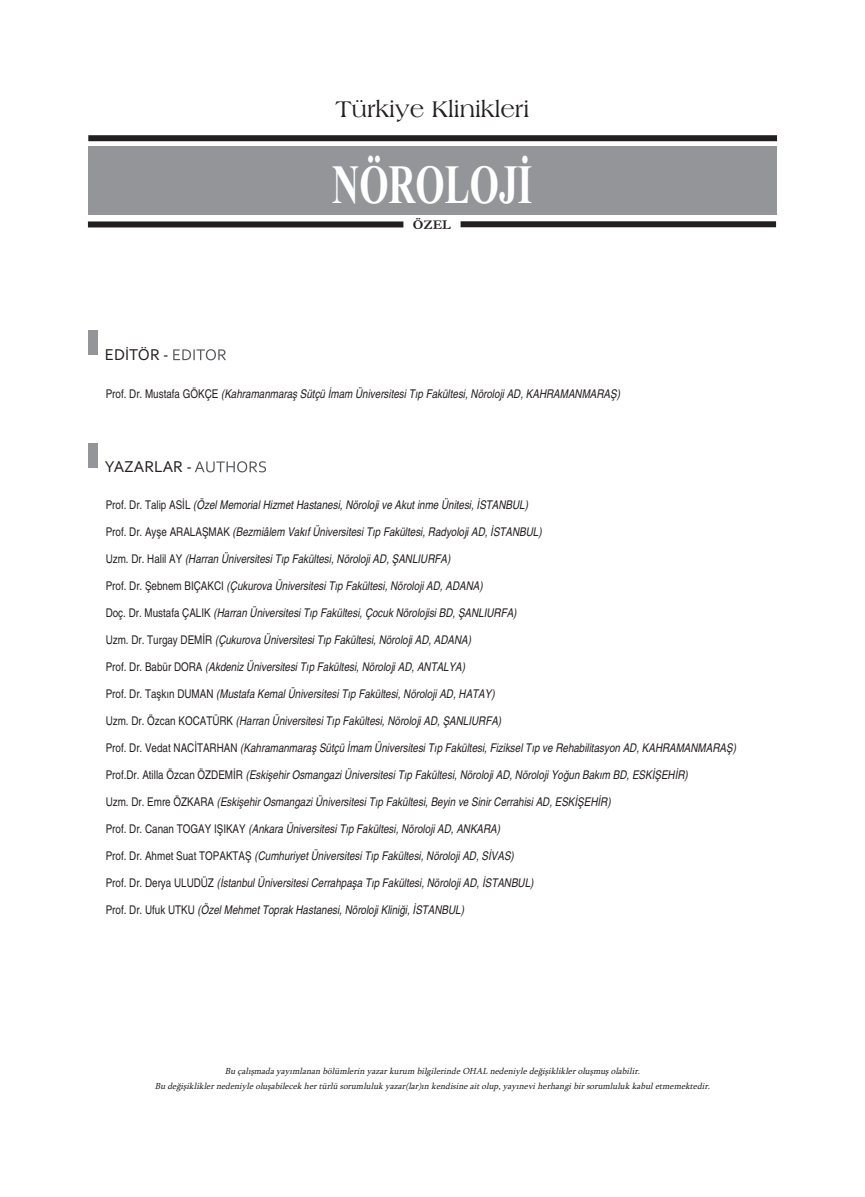
<style>
.page{position:relative;width:865px;height:1197px;background:#fff}
.page>*{position:absolute;margin:0;border:0;box-sizing:border-box;transform-origin:0 0}
.t1{font:700 55.35px "Times New Roman";color:#fff;scale:.68 1}
.t2{font:24px "Americana BT Roman";color:#231f20}
.t3{font:16.5px "Corbel";color:#231f20}
.t4{font:700 13.5px "Garamond";color:#231f20}
.t5{font:italic condensed 12px "Helvetica";color:#231f20}
.t6{font:italic 9px/15px "Sylfaen";color:#231f20;text-align:center}
.s1{font-style:normal}
</style>
<div class="page">
<div style="left:88px;top:147px;width:688px;height:68px;background:#939598"></div>
<div style="left:88px;top:135px;width:689px;height:6px;background:#231f20"></div>
<div style="left:88px;top:221px;width:315px;height:6px;background:#231f20"></div>
<div style="left:460px;top:221px;width:316px;height:6px;background:#231f20"></div>
<div style="left:88px;top:330px;width:9px;height:25px;background:#939598"></div>
<div style="left:88px;top:443px;width:9px;height:25px;background:#939598"></div>
<svg style="left:173px;top:349px;width:53px;height:11px"></svg>
<svg style="left:195px;top:461px;width:71px;height:11px"></svg>
<h3 class="t3" style="left:105px;top:345px;width:65px">EDİTÖR -</h3>
<h2 class="t2" style="left:335px;top:94px;width:195px">Türkiye Klinikleri</h2>
<h1 class="t1" style="left:332px;top:151px;width:296px">NÖROLOJİ</h1>
<p class="t4" style="left:413px;top:216px;width:39px">ÖZEL</p>
<p class="t5" style="left:106px;top:386px;width:516px"><span class="s1">Prof. Dr. Mustafa GÖKÇE</span> (Kahramanmaraş Sütçü İmam Üniversitesi Tıp Fakültesi, Nöroloji AD, KAHRAMANMARAŞ)</p>
<h3 class="t3" style="left:105px;top:457px;width:88px">YAZARLAR -</h3>
<p class="t5" style="left:106px;top:497px;width:424px"><span class="s1">Prof. Dr. Talip ASİL</span> (Özel Memorial Hizmet Hastanesi, Nöroloji ve Akut inme Ünitesi, İSTANBUL)</p>
<p class="t5" style="left:106px;top:524px;width:437px"><span class="s1">Prof. Dr. Ayşe ARALAŞMAK</span> (Bezmiâlem Vakıf Üniversitesi Tıp Fakültesi, Radyoloji AD, İSTANBUL)</p>
<p class="t5" style="left:106px;top:551px;width:346px"><span class="s1">Uzm. Dr. Halil AY</span> (Harran Üniversitesi Tıp Fakültesi, Nöroloji AD, ŞANLIURFA)</p>
<p class="t5" style="left:106px;top:578px;width:378px"><span class="s1">Prof. Dr. Şebnem BIÇAKCI</span> (Çukurova Üniversitesi Tıp Fakültesi, Nöroloji AD, ADANA)</p>
<p class="t5" style="left:106px;top:605px;width:412px"><span class="s1">Doç. Dr. Mustafa ÇALIK</span> (Harran Üniversitesi Tıp Fakültesi, Çocuk Nörolojisi BD, ŞANLIURFA)</p>
<p class="t5" style="left:106px;top:632px;width:367px"><span class="s1">Uzm. Dr. Turgay DEMİR</span> (Çukurova Üniversitesi Tıp Fakültesi, Nöroloji AD, ADANA)</p>
<p class="t5" style="left:106px;top:659px;width:361px"><span class="s1">Prof. Dr. Babür DORA</span> (Akdeniz Üniversitesi Tıp Fakültesi, Nöroloji AD, ANTALYA)</p>
<p class="t5" style="left:106px;top:686px;width:390px"><span class="s1">Prof. Dr. Taşkın DUMAN</span> (Mustafa Kemal Üniversitesi Tıp Fakültesi, Nöroloji AD, HATAY)</p>
<p class="t5" style="left:106px;top:713px;width:397px"><span class="s1">Uzm. Dr. Özcan KOCATÜRK</span> (Harran Üniversitesi Tıp Fakültesi, Nöroloji AD, ŞANLIURFA)</p>
<p class="t5" style="left:106px;top:740px;width:631px"><span class="s1">Prof. Dr. Vedat NACİTARHAN</span> (Kahramanmaraş Sütçü İmam Üniversitesi Tıp Fakültesi, Fiziksel Tıp ve Rehabilitasyon AD, KAHRAMANMARAŞ)</p>
<p class="t5" style="left:106px;top:767px;width:583px"><span class="s1">Prof.Dr. Atilla Özcan ÖZDEMİR</span> (Eskişehir Osmangazi Üniversitesi Tıp Fakültesi, Nöroloji AD, Nöroloji Yoğun Bakım BD, ESKİŞEHİR)</p>
<p class="t5" style="left:106px;top:794px;width:506px"><span class="s1">Uzm. Dr. Emre ÖZKARA</span> (Eskişehir Osmangazi Üniversitesi Tıp Fakültesi, Beyin ve Sinir Cerrahisi AD, ESKİŞEHİR)</p>
<p class="t5" style="left:106px;top:821px;width:396px"><span class="s1">Prof. Dr. Canan TOGAY IŞIKAY</span> (Ankara Üniversitesi Tıp Fakültesi, Nöroloji AD, ANKARA)</p>
<p class="t5" style="left:106px;top:848px;width:409px"><span class="s1">Prof. Dr. Ahmet Suat TOPAKTAŞ</span> (Cumhuriyet Üniversitesi Tıp Fakültesi, Nöroloji AD, SİVAS)</p>
<p class="t5" style="left:106px;top:875px;width:429px"><span class="s1">Prof. Dr. Derya ULUDÜZ</span> (İstanbul Üniversitesi Cerrahpaşa Tıp Fakültesi, Nöroloji AD, İSTANBUL)</p>
<p class="t5" style="left:106px;top:902px;width:360px"><span class="s1">Prof. Dr. Ufuk UTKU</span> (Özel Mehmet Toprak Hastanesi, Nöroloji Kliniği, İSTANBUL)</p>
<p class="t6" style="left:155px;top:1063px;width:559px">Bu çalışmada yayımlanan bölümlerin yazar kurum bilgilerinde OHAL nedeniyle değişiklikler oluşmuş olabilir.<br>Bu değişiklikler nedeniyle oluşabilecek her türlü sorumluluk yazar(lar)ın kendisine ait olup, yayınevi herhangi bir sorumluluk kabul etmemektedir.</p>
</div>
